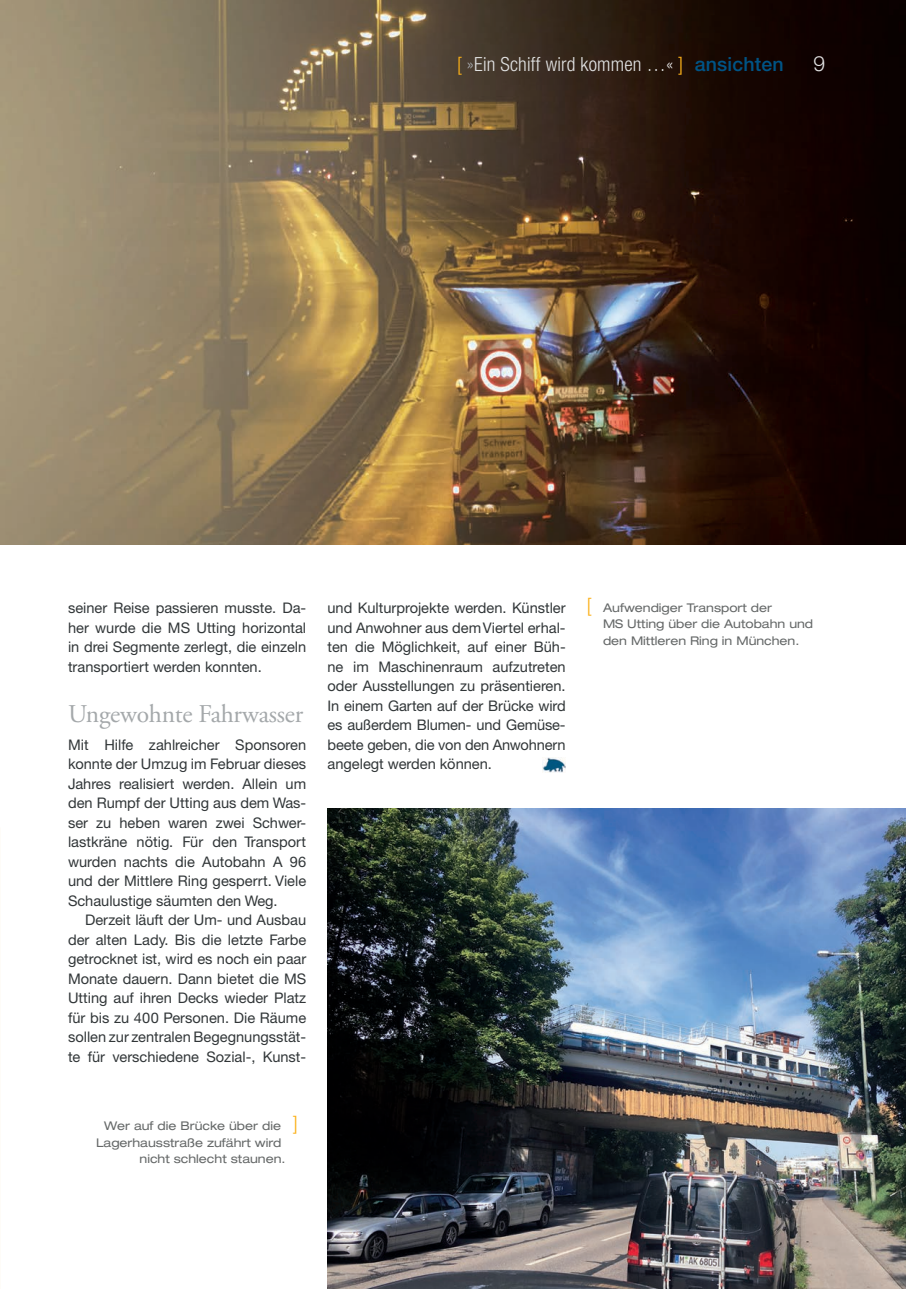
<style>
.page{position:relative;width:906px;height:1289px;background:#fff}
.page>*{position:absolute;margin:0;border:0;box-sizing:border-box;transform-origin:0 0}
.t1{font:25.5px "Adobe Garamond LT";letter-spacing:-.01em;color:#a4a8aa}
.t2{font:300 21px "Helvetica Neue CE";color:#e2e3e3}
.t3{font:300 condensed 19.5px "Helvetica Neue LT";letter-spacing:.01em;color:#e2e3e3}
.t4{font:14.7px/19.5px "Helvetica Neue CE";color:#313638;text-align:justify}
.t5{font:expanded 12px/16.5px "Helvetica Neue";color:#656868}
.s1{font-family:"Helvetica Neue CE";font-stretch:normal;color:#fbb018}
.s2{color:#a4a8aa}
.s3{font-family:"Helvetica Neue CE";font-weight:500;font-stretch:normal;color:#005486}
.s4{font-family:"Helvetica Neue CE";font-weight:300;font-stretch:normal;font-size:19.5px;color:#fbb018}
</style>
<div class="page">
<img style="left:0;top:0;width:906px;height:544px">
<img style="left:543px;top:757px;width:22px;height:15px">
<img style="left:327px;top:808px;width:579px;height:480px">
<h3 class="t3" style="left:457px;top:53px;width:328px"><span class="s1">[</span> <span class="s2">»</span>Ein Schiff wird kommen …« <span class="s1">]</span> <span class="s3">ansichten</span></h3>
<h2 class="t2" style="left:813px;top:51px;width:13px">9</h2>
<p class="t4" style="left:68px;top:598px;width:240px">seiner Reise passieren musste. Da&shy;her wurde die MS Utting horizontal in drei Segmente zerlegt, die einzeln transportiert werden konnten.</p>
<h1 class="t1" style="left:68px;top:698px;width:237px">Ungewohnte Fahrwasser</h1>
<p class="t4" style="left:68px;top:735px;width:240px">Mit Hilfe zahlreicher Sponsoren konnte der Umzug im Februar dieses Jahres realisiert werden. Allein um den Rumpf der Utting aus dem Was&shy;ser zu heben waren zwei Schwer&shy;lastkräne nötig. Für den Transport wurden nachts die Autobahn A 96 und der Mittlere Ring gesperrt. Viele Schaulustige säumten den Weg.</p>
<p class="t4" style="left:68px;top:910px;width:240px;text-indent:17px">Derzeit läuft der Um- und Ausbau der alten Lady. Bis die letzte Farbe getrocknet ist, wird es noch ein paar Monate dauern. Dann bietet die MS Utting auf ihren Decks wieder Platz für bis zu 400 Personen. Die Räume sollen zur zentralen Begegnungsstät&shy;te für verschiedene Sozial-, Kunst-</p>
<p class="t5" style="left:96px;top:1117px;width:203px;text-indent:8px">Wer auf die Brücke über die <span class="s4">]<br></span>Lagerhausstraße zufährt wird</p>
<p class="t5" style="left:140px;top:1150px;width:147px">nicht schlecht staunen.</p>
<p class="t4" style="left:327px;top:598px;width:240px">und Kulturprojekte werden. Künstler und Anwohner aus dem Viertel erhal&shy;ten die Möglichkeit, auf einer Büh&shy;ne im Maschinenraum aufzutreten oder Ausstellungen zu präsentieren.<br>In einem Garten auf der Brücke wird es außerdem Blumen- und Gemüse&shy;beete geben, die von den Anwohnern angelegt werden können.</p>
<p class="t5" style="left:603px;top:599px;width:212px;text-indent:-16px"><span class="s4">[</span> Aufwendiger Transport der<br>MS Utting über die Autobahn und den Mittleren Ring in München.</p>
</div>
